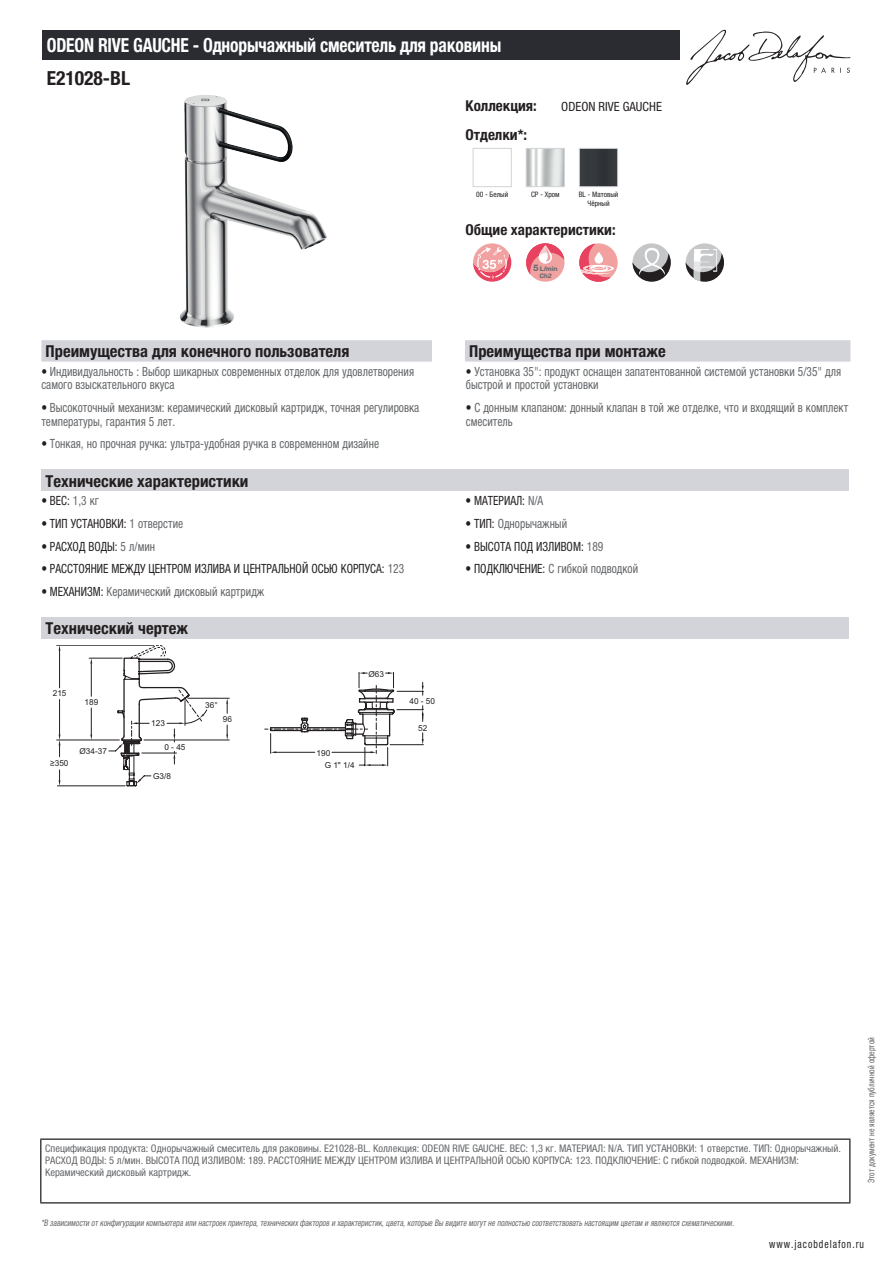
<style>
.page{position:relative;width:893px;height:1263px;background:#fff}
.page>*{position:absolute;margin:0;border:0;box-sizing:border-box;transform-origin:0 0}
.t1{font:700 condensed 19.5px "Helvetica Neue LTCYR";letter-spacing:-.01em;color:#fff;scale:.9 1}
.t2{font:700 condensed 19.5px "Helvetica Neue LTCYR";color:#231f20}
.t3{font:700 condensed 16.5px "Helvetica Neue LTCYR";color:#231f20}
.t4{font:700 condensed 15px "Helvetica Neue LTCYR";color:#231f20}
.t5{font:condensed 12.75px/13.5px "Helvetica Neue LTCYR";color:#626568;scale:.9 1}
.t6{font:condensed 12.75px "Helvetica Neue LTCYR";color:#231f20;scale:.9 1}
.t7{font:condensed 12.75px "Helvetica Neue LTCYR";color:#231f20}
.t8{font:condensed 11.25px "Helvetica Neue LTCYR";letter-spacing:.1em;color:#231f20;scale:.87 1}
.t9{font:condensed 10.5px/12px "Helvetica Neue LTCYR";color:#626568}
.t10{font:italic condensed 9px "Helvetica Neue LTCYR";color:#626568;scale:.87 1}
.t11{font:condensed 9px "Helvetica Neue LTCYR";color:#626568;scale:.87 1}
.t12{font:8.25px "Arial";color:#231f20}
.t13{font:condensed 7.5px/9px "Helvetica Neue LTCYR";color:#231f20;text-align:center}
.t14{font:800 6.6px "Helvetica Neue LT Pro";color:#6c6d70}
.t15{font:italic 800 6.45px "Helvetica Neue LT Std";color:#6c6d70}
.s1{font-size:9px}
.s2{color:#231f20}
.s3{color:#626568}
</style>
<div class="page">
<svg style="left:686px;top:30px;width:164px;height:55px"></svg>
<img style="left:180px;top:95px;width:147px;height:233px">
<div style="left:473px;top:148px;width:39px;height:39px;border:1px solid #d3d4da"></div>
<img style="left:528px;top:150px;width:35px;height:35px">
<div style="left:526px;top:148px;width:39px;height:39px;border:1px solid #d3d4da"></div>
<img style="left:581px;top:150px;width:35px;height:35px">
<div style="left:579px;top:148px;width:39px;height:39px;border:1px solid #d3d4da"></div>
<svg style="left:473px;top:243px;width:38px;height:39px"></svg>
<div style="left:526px;top:243px;width:38px;height:39px;background:#f2a1a1;border-radius:50%"></div>
<svg style="left:526px;top:243px;width:38px;height:31px"></svg>
<svg style="left:579px;top:243px;width:39px;height:39px"></svg>
<svg style="left:579px;top:244px;width:35px;height:38px"></svg>
<svg style="left:632px;top:243px;width:39px;height:39px"></svg>
<svg style="left:632px;top:247px;width:39px;height:35px"></svg>
<div style="left:686px;top:243px;width:38px;height:39px;background:#c7c8ca;border-radius:50%"></div>
<svg style="left:686px;top:249px;width:38px;height:33px"></svg>
<div style="left:41px;top:340px;width:809px;height:22px;background:#d3d4da"></div>
<div style="left:432px;top:340px;width:33px;height:22px;background:#fff"></div>
<div style="left:41px;top:469px;width:808px;height:22px;background:#d3d4da"></div>
<div style="left:41px;top:617px;width:808px;height:22px;background:#d3d4da"></div>
<hr style="left:144px;top:740px;width:85px;height:1px;background:#231f20">
<hr style="left:188px;top:698px;width:41px;height:1px;background:#231f20">
<svg style="left:226px;top:725px;width:2px;height:15px"></svg>
<svg style="left:226px;top:698px;width:2px;height:15px"></svg>
<hr style="left:57px;top:740px;width:62px;height:1px;background:#231f20">
<hr style="left:89px;top:658px;width:33px;height:1px;background:#231f20">
<hr style="left:57px;top:645px;width:97px;height:1px;background:#231f20">
<hr style="left:91px;top:664px;width:1px;height:32px;background:#231f20">
<svg style="left:90px;top:708px;width:2px;height:32px"></svg>
<hr style="left:59px;top:699px;width:1px;height:35px;background:#231f20">
<hr style="left:59px;top:651px;width:1px;height:37px;background:#231f20">
<hr style="left:57px;top:785px;width:68px;height:1px;background:#231f20">
<svg style="left:59px;top:734px;width:1px;height:23px"></svg>
<svg style="left:59px;top:770px;width:1px;height:16px"></svg>
<svg style="left:265px;top:672px;width:159px;height:94px"></svg>
<svg style="left:108px;top:645px;width:99px;height:141px"></svg>
<div style="left:43px;top:30px;width:637px;height:30px;background:#2a2c32"></div>
<hr style="left:40px;top:1138px;width:810px;height:2px;background:#040503">
<hr style="left:40px;top:1140px;width:1px;height:62px;background:#040503">
<hr style="left:849px;top:1140px;width:1px;height:62px;background:#040503">
<hr style="left:40px;top:1202px;width:810px;height:1px;background:#040503">
<h1 class="t1" style="left:47px;top:34px;width:506px">ODEON RIVE GAUCHE - Однорычажный смеситель для раковины</h1>
<h1 class="t2" style="left:47px;top:67px;width:85px">E21028-BL</h1>
<p class="t4" style="left:466px;top:97px;width:73px">Коллекция:</p>
<p class="t7" style="left:561px;top:99px;width:102px">ODEON RIVE GAUCHE</p>
<p class="t4" style="left:466px;top:126px;width:63px">Отделки*:</p>
<p class="t13" style="left:476px;top:190px;width:34px">00 - Белый</p>
<p class="t13" style="left:531px;top:190px;width:30px">CP - Хром</p>
<p class="t13" style="left:579px;top:190px;width:41px">BL - Матовый<br>Чёрный</p>
<p class="t4" style="left:466px;top:221px;width:152px">Общие характеристики:</p>
<p class="t14" style="left:533px;top:265px;width:26px"><span class="s1">5</span> L/min</p>
<p class="t15" style="left:539px;top:272px;width:14px">Ch2</p>
<p class="t3" style="left:46px;top:342px;width:305px">Преимущества для конечного пользователя</p>
<p class="t3" style="left:469px;top:342px;width:198px">Преимущества при монтаже</p>
<p class="t5" style="left:41px;top:365px;width:416px"><span class="s2">•</span> Индивидуальность : Выбор шикарных современных отделок для удовлетворения самого взыскательного вкуса</p>
<p class="t5" style="left:466px;top:365px;width:419px"><span class="s2">•</span> Установка 35": продукт оснащен запатентованной системой установки 5/35" для быстрой и простой установки</p>
<p class="t5" style="left:41px;top:401px;width:421px"><span class="s2">•</span> Высокоточный механизм: керамический дисковый картридж, точная регулировка температуры, гарантия 5 лет.</p>
<p class="t5" style="left:466px;top:401px;width:426px"><span class="s2">•</span> С донным клапаном: донный клапан в той же отделке, что и входящий в комплект смеситель</p>
<p class="t5" style="left:41px;top:437px;width:377px"><span class="s2">•</span> Тонкая, но прочная ручка: ультра-удобная ручка в современном дизайне</p>
<p class="t3" style="left:46px;top:472px;width:204px">Технические характеристики</p>
<p class="t6" style="left:41px;top:493px;width:65px">• ВЕС: <span class="s3">1,3 кг</span></p>
<p class="t6" style="left:466px;top:493px;width:88px">• МАТЕРИАЛ: <span class="s3">N/A</span></p>
<p class="t6" style="left:41px;top:516px;width:159px">• ТИП УСТАНОВКИ: <span class="s3">1 отверстие</span></p>
<p class="t5" style="left:466px;top:517px;width:114px"><span class="s2">• ТИП:</span> Однорычажный</p>
<p class="t6" style="left:41px;top:539px;width:128px">• РАСХОД ВОДЫ: <span class="s3">5 л/мин</span></p>
<p class="t6" style="left:466px;top:539px;width:155px">• ВЫСОТА ПОД ИЗЛИВОМ: <span class="s3">189</span></p>
<p class="t6" style="left:41px;top:562px;width:405px">• РАССТОЯНИЕ МЕЖДУ ЦЕНТРОМ ИЗЛИВА И ЦЕНТРАЛЬНОЙ ОСЬЮ КОРПУСА: <span class="s3">123</span></p>
<p class="t5" style="left:466px;top:562px;width:193px"><span class="s2">• ПОДКЛЮЧЕНИЕ:</span> С гибкой подводкой</p>
<p class="t5" style="left:41px;top:585px;width:249px"><span class="s2">• МЕХАНИЗМ:</span> Керамический дисковый картридж</p>
<p class="t3" style="left:46px;top:619px;width:144px">Технический чертеж</p>
<p class="t12" style="left:53px;top:688px;width:15px">215</p>
<p class="t12" style="left:85px;top:696px;width:15px">189</p>
<p class="t12" style="left:50px;top:758px;width:20px">≥350</p>
<p class="t12" style="left:79px;top:745px;width:29px">Ø34-37</p>
<p class="t12" style="left:151px;top:717px;width:15px">123</p>
<p class="t12" style="left:164px;top:741px;width:23px">0 - 45</p>
<p class="t12" style="left:153px;top:770px;width:19px">G3/8</p>
<p class="t12" style="left:205px;top:699px;width:14px">36°</p>
<p class="t12" style="left:223px;top:713px;width:11px">96</p>
<p class="t12" style="left:368px;top:668px;width:17px">Ø63</p>
<p class="t12" style="left:316px;top:747px;width:15px">190</p>
<p class="t12" style="left:325px;top:759px;width:32px">G 1" 1/4</p>
<p class="t12" style="left:409px;top:695px;width:27px">40 - 50</p>
<p class="t12" style="left:418px;top:722px;width:11px">52</p>
<p class="t9" style="left:45px;top:1142px;width:797px">Спецификация продукта: Однорычажный смеситель для раковины. E21028-BL. Коллекция: ODEON RIVE GAUCHE. ВЕС: 1,3 кг. МАТЕРИАЛ: N/A. ТИП УСТАНОВКИ: 1 отверстие. ТИП: Однорычажный.<br>РАСХОД ВОДЫ: 5 л/мин. ВЫСОТА ПОД ИЗЛИВОМ: 189. РАССТОЯНИЕ МЕЖДУ ЦЕНТРОМ ИЗЛИВА И ЦЕНТРАЛЬНОЙ ОСЬЮ КОРПУСА: 123. ПОДКЛЮЧЕНИЕ: С гибкой подводкой. МЕХАНИЗМ:<br>Керамический дисковый картридж.</p>
<p class="t10" style="left:41px;top:1218px;width:800px">*В зависимости отконфигурации компьютера или настроек принтера,техническихфакторов и характеристик,цвета,которые Вы видите могутне полностью соответствоватьнастоящим цветам и являются схематическими.</p>
<p class="t11" style="left:866px;top:1183px;width:169px;rotate:-90deg">Этот документ не является публичной офертой</p>
<p class="t8" style="left:769px;top:1237px;width:110px">www.jacobdelafon.ru</p>
</div>
